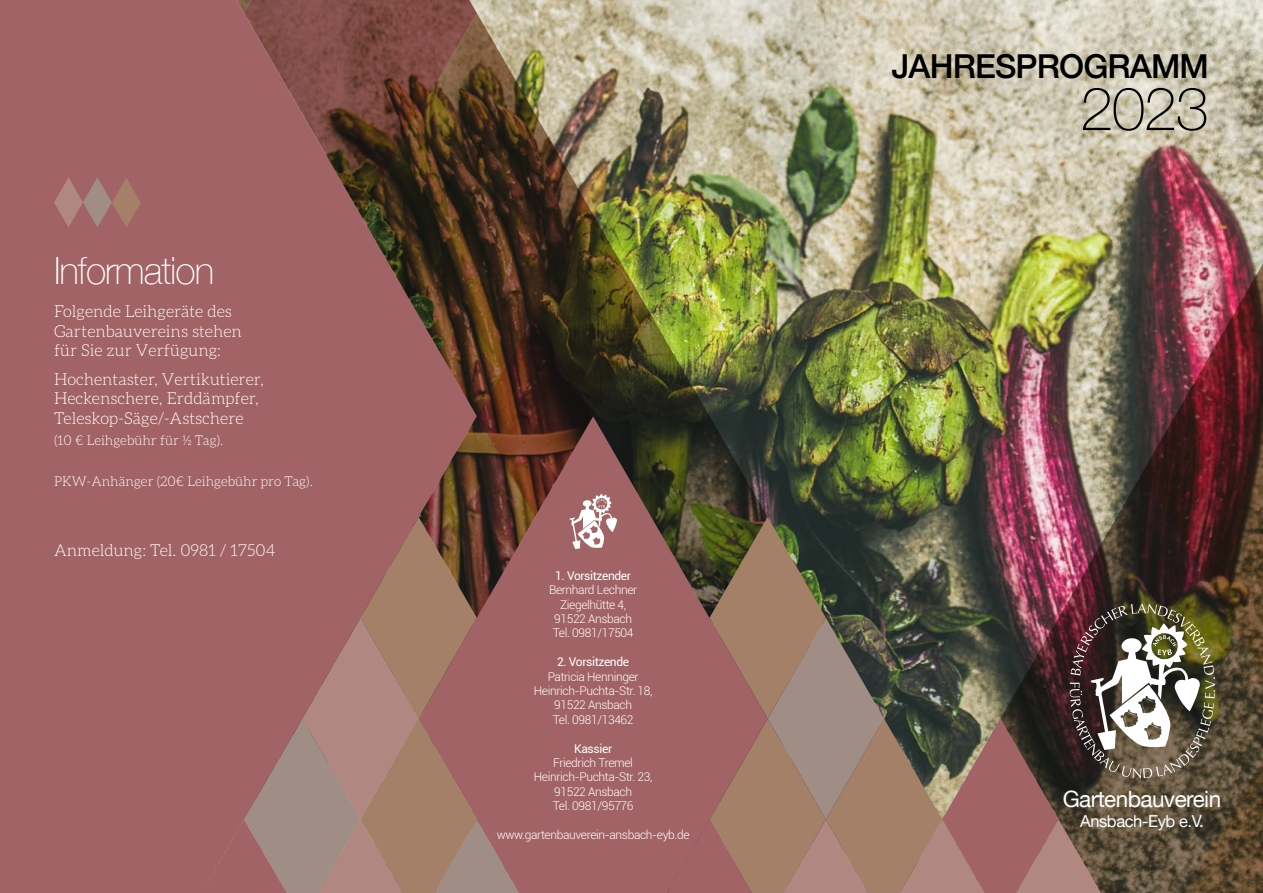
<style>
.page{position:relative;width:1263px;height:893px;background:#fff}
.page>*{position:absolute;margin:0;border:0;box-sizing:border-box;transform-origin:0 0}
.Head{font:100 60px "Helvetica Neue";color:#000}
.Head-2{font:100 37.5px "Helvetica Neue";letter-spacing:-.025em;color:#fff}
.Head-3{font:500 33px "Helvetica Neue";letter-spacing:-.025em;color:#000}
.Head-4{font:22.5px "Helvetica Neue";letter-spacing:-.025em;color:#fff}
.Fließtext{font:300 16.5px/19.8px "Aleo";color:#fff}
.Head-5{font:16.5px "Helvetica Neue";letter-spacing:-.025em;color:#fff}
.Fließtext-2{font:300 13.5px "Aleo";color:#fff}
.t1{font:300 12px "Roboto";letter-spacing:-.03em;color:#fff}
.t2{font:12px "Roboto";letter-spacing:-.03em;color:#fff}
</style>
<div class="page">
<img style="left:477px;top:0;width:786px;height:215px">
<img style="left:1143px;top:181px;width:120px;height:34px">
<img style="left:477px;top:13px;width:116px;height:202px">
<img style="left:477px;top:215px;width:786px;height:678px">
<svg style="left:0;top:0;width:477px;height:893px;background:#98625f"></svg>
<svg style="left:54px;top:177px;width:87px;height:51px;background:#a3746f"></svg>
<p class="Head-2" style="left:54px;top:242px;width:162px">Information</p>
<p class="Fließtext" style="left:54px;top:301px;width:179px">Folgende Leihgeräte des</p>
<p class="Fließtext" style="left:54px;top:321px;width:189px">Gartenbauvereins stehen für Sie zur Verfügung:</p>
<p class="Fließtext" style="left:54px;top:369px;width:211px">Hochentaster, Vertikutierer,<br>Heckenschere, Erddämpfer,<br>Teleskop-Säge/-Astschere</p>
<p class="Fließtext-2" style="left:54px;top:433px;width:171px">(10 € Leihgebühr für ½ Tag).</p>
<p class="Fließtext-2" style="left:54px;top:473px;width:260px">PKW-Anhänger (20€ Leihgebühr pro Tag).</p>
<p class="Fließtext" style="left:54px;top:540px;width:223px">Anmeldung: Tel. 0981 / 17504</p>
<p class="t2" style="left:555px;top:567px;width:77px">1. Vorsitzender</p>
<p class="t1" style="left:549px;top:582px;width:90px">Bernhard Lechner</p>
<p class="t1" style="left:560px;top:596px;width:68px">Ziegelhütte 4,</p>
<p class="t1" style="left:554px;top:610px;width:79px">91522 Ansbach</p>
<p class="t1" style="left:553px;top:625px;width:82px">Tel. 0981/17504</p>
<p class="t2" style="left:557px;top:653px;width:74px">2. Vorsitzende</p>
<p class="t1" style="left:548px;top:668px;width:92px">Patricia Henninger</p>
<p class="t1" style="left:534px;top:682px;width:120px">Heinrich-Puchta-Str. 18,</p>
<p class="t1" style="left:554px;top:697px;width:79px">91522 Ansbach</p>
<p class="t1" style="left:553px;top:711px;width:82px">Tel. 0981/13462</p>
<p class="t2" style="left:574px;top:740px;width:40px">Kassier</p>
<p class="t1" style="left:553px;top:754px;width:81px">Friedrich Tremel</p>
<p class="t1" style="left:534px;top:769px;width:120px">Heinrich-Puchta-Str. 23,</p>
<p class="t1" style="left:554px;top:783px;width:79px">91522 Ansbach</p>
<p class="t1" style="left:553px;top:798px;width:82px">Tel. 0981/95776</p>
<p class="t1" style="left:497px;top:826px;width:194px">www.gartenbauverein-ansbach-eyb.de</p>
<p class="Head-3" style="left:892px;top:39px;width:319px">JAHRESPROGRAMM</p>
<p class="Head" style="left:1080px;top:63px;width:130px">2023</p>
<p class="Head-4" style="left:1063px;top:783px;width:160px">Gartenbauverein</p>
<p class="Head-5" style="left:1080px;top:809px;width:125px">Ansbach-Eyb e.V.</p>
</div>
